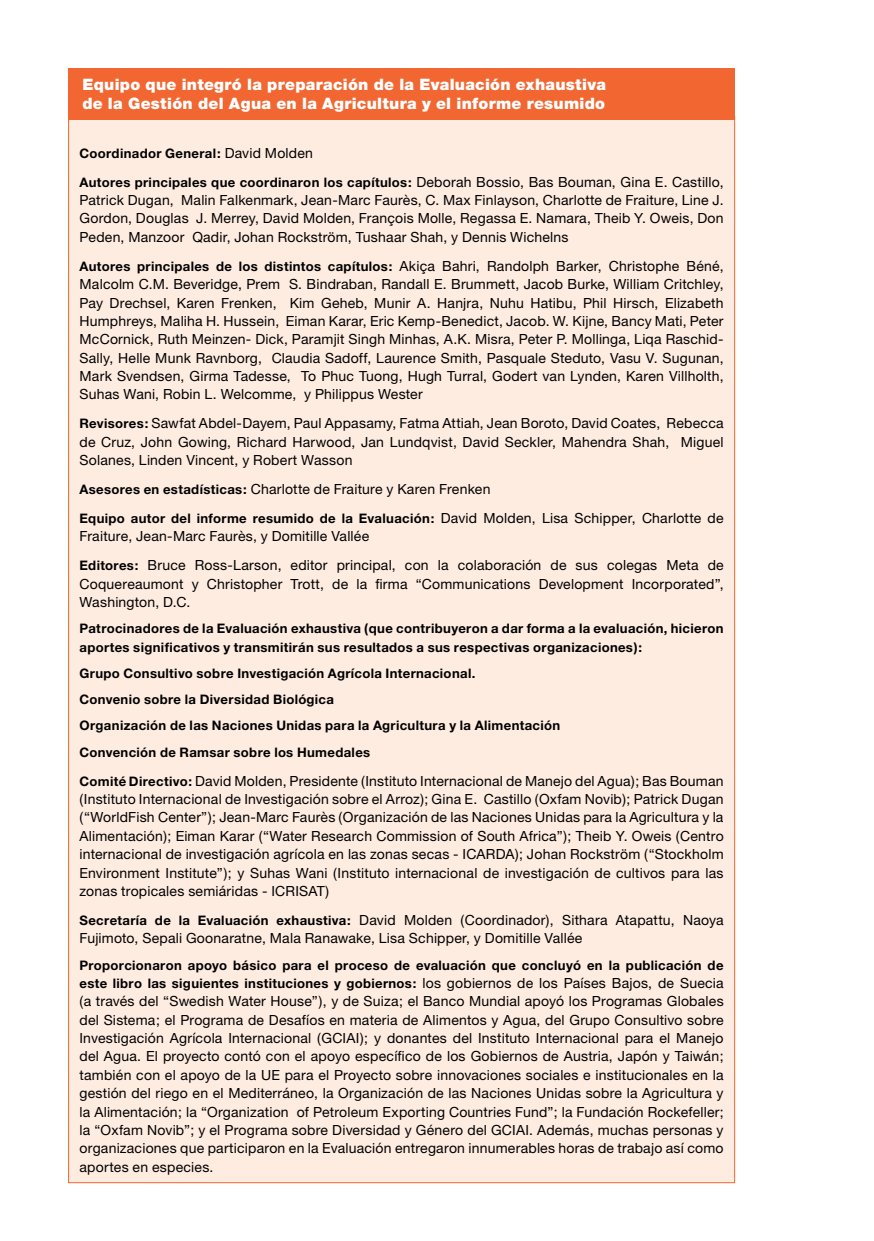
<style>
.page{position:relative;width:874px;height:1241px;background:#fff}
.page>*{position:absolute;margin:0;border:0;box-sizing:border-box;transform-origin:0 0}
.t1{font:900 15.75px/19.1px "Helvetica Neue";letter-spacing:.015em;color:#fff}
.t2{font:14px/18.4px "Helvetica Neue";letter-spacing:.015em;color:#000;text-align:justify}
.t3{font:700 13.12px/26.2px "Helvetica Neue";letter-spacing:.025em;color:#000}
.s1{font-weight:400;font-size:14px}
.s2{font-weight:700;font-size:13.12px}
</style>
<div class="page">
<div style="left:69px;top:116px;width:665px;height:1066px;background:#feece1"></div>
<div style="left:68px;top:68px;width:666px;height:51px;background:#f26631"></div>
<p class="t1" style="left:82px;top:75px;width:525px">Equipo que integró la preparación de la Evaluación exhaustiva de la Gestión del Agua en la Agricultura y el informe resumido</p>
<p class="t3" style="left:79px;top:140px;width:235px">Coordinador General: <span class="s1">David Molden</span></p>
<p class="t3" style="left:79px;top:169px;width:645px">Autores principales que coordinaron los capítulos: <span class="s1">Deborah Bossio, Bas Bouman, Gina E. Castillo,</span></p>
<p class="t2" style="left:79px;top:191px;width:645px">Patrick Dugan, Malin Falkenmark, Jean-Marc Faurès, C. Max Finlayson, Charlotte de Fraiture, Line J.<br>Gordon, Douglas J. Merrey, David Molden, François Molle, Regassa E. Namara, Theib Y. Oweis, Don Peden, Manzoor Qadir, Johan Rockström, Tushaar Shah, y Dennis Wichelns</p>
<p class="t3" style="left:79px;top:253px;width:645px">Autores principales de los distintos capítulos: <span class="s1">Akiça Bahri, Randolph Barker, Christophe Béné,</span></p>
<p class="t2" style="left:79px;top:275px;width:645px">Malcolm C.M. Beveridge, Prem S. Bindraban, Randall E. Brummett, Jacob Burke, William Critchley, Pay Drechsel, Karen Frenken, Kim Geheb, Munir A. Hanjra, Nuhu Hatibu, Phil Hirsch, Elizabeth Humphreys, Maliha H. Hussein, Eiman Karar, Eric Kemp-Benedict, Jacob. W. Kijne, Bancy Mati, Peter McCornick, Ruth Meinzen- Dick, Paramjit Singh Minhas, A.K. Misra, Peter P. Mollinga, Liqa Raschid-Sally, Helle Munk Ravnborg, Claudia Sadoff, Laurence Smith, Pasquale Steduto, Vasu V. Sugunan, Mark Svendsen, Girma Tadesse, To Phuc Tuong, Hugh Turral, Godert van Lynden, Karen Villholth, Suhas Wani, Robin L. Welcomme, y Philippus Wester</p>
<p class="t2" style="left:79px;top:414px;width:645px"><span class="s2">Revisores:</span> Sawfat Abdel-Dayem, Paul Appasamy, Fatma Attiah, Jean Boroto, David Coates, Rebecca de Cruz, John Gowing, Richard Harwood, Jan Lundqvist, David Seckler, Mahendra Shah, Miguel Solanes, Linden Vincent, y Robert Wasson</p>
<p class="t2" style="left:79px;top:479px;width:412px"><span class="s2">Asesores en estadísticas:</span> Charlotte de Fraiture y Karen Frenken</p>
<p class="t3" style="left:79px;top:505px;width:645px">Equipo autor del informe resumido de la Evaluación: <span class="s1">David Molden, Lisa Schipper, Charlotte de</span></p>
<p class="t2" style="left:79px;top:521px;width:645px;line-height:28.9px">Fraiture, Jean-Marc Faurès, y Domitille Vallée<br><span class="s2">Editores:</span> Bruce Ross-Larson, editor principal, con la colaboración de sus colegas Meta de</p>
<p class="t2" style="left:79px;top:574px;width:645px">Coquereaumont y Christopher Trott, de la firma “Communications Development Incorporated”,<br>Washington, D.C.</p>
<p class="t3" style="left:79px;top:619px;width:645px;line-height:18.4px">Patrocinadores de la Evaluación exhaustiva (que contribuyeron a dar forma a la evaluación, hicieron aportes significativos y transmitirán sus resultados a sus respectivas organizaciones):</p>
<p class="t3" style="left:79px;top:659px;width:482px">Grupo Consultivo sobre Investigación Agrícola Internacional.<br>Convenio sobre la Diversidad Biológica<br>Organización de las Naciones Unidas para la Agricultura y la Alimentación Convención de Ramsar sobre los Humedales</p>
<p class="t2" style="left:79px;top:771px;width:645px"><span class="s2">Comité Directivo:</span> David Molden, Presidente (Instituto Internacional de Manejo del Agua); Bas Bouman (Instituto Internacional de Investigación sobre el Arroz); Gina E. Castillo (Oxfam Novib); Patrick Dugan (“WorldFish Center”); Jean-Marc Faurès (Organización de las Naciones Unidas para la Agricultura y la Alimentación); Eiman Karar (“Water Research Commission of South Africa”); Theib Y. Oweis (Centro internacional de investigación agrícola en las zonas secas - ICARDA); Johan Rockström (“Stockholm Environment Institute”); y Suhas Wani (Instituto internacional de investigación de cultivos para las zonas tropicales semiáridas - ICRISAT)</p>
<p class="t2" style="left:79px;top:910px;width:645px"><span class="s2">Secretaría de la Evaluación exhaustiva:</span> David Molden (Coordinador), Sithara Atapattu, Naoya<br>Fujimoto, Sepali Goonaratne, Mala Ranawake, Lisa Schipper, y Domitille Vallée</p>
<p class="t3" style="left:79px;top:955px;width:645px;line-height:18.4px">Proporcionaron apoyo básico para el proceso de evaluación que concluyó en la publicación de este libro las siguientes instituciones y gobiernos: <span class="s1">los gobiernos de los Países Bajos, de Suecia</span></p>
<p class="t2" style="left:79px;top:991px;width:645px">(a través del “Swedish Water House”), y de Suiza; el Banco Mundial apoyó los Programas Globales del Sistema; el Programa de Desafíos en materia de Alimentos y Agua, del Grupo Consultivo sobre Investigación Agrícola Internacional (GCIAI); y donantes del Instituto Internacional para el Manejo del Agua. El proyecto contó con el apoyo específico de los Gobiernos de Austria, Japón y Taiwán; también con el apoyo de la UE para el Proyecto sobre innovaciones sociales e institucionales en la gestión del riego en el Mediterráneo, la Organización de las Naciones Unidas sobre la Agricultura y la Alimentación; la “Organization of Petroleum Exporting Countries Fund”; la Fundación Rockefeller; la “Oxfam Novib”; y el Programa sobre Diversidad y Género del GCIAI. Además, muchas personas y organizaciones que participaron en la Evaluación entregaron innumerables horas de trabajo así como aportes en especies.</p>
</div>
